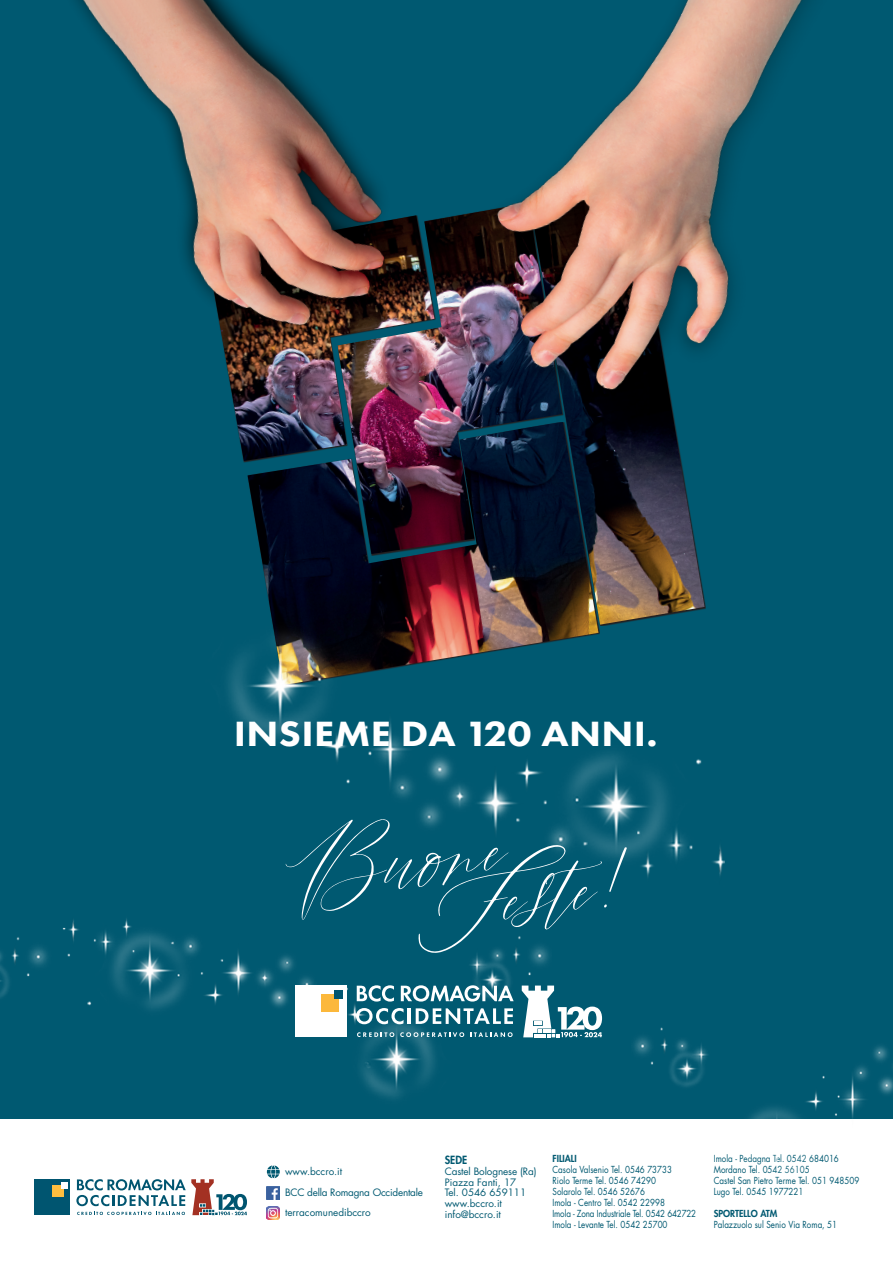
<style>
.page{position:relative;width:893px;height:1263px;background:#fff}
.page>*{position:absolute;margin:0;border:0;box-sizing:border-box;transform-origin:0 0}
.t1{font:95.7px "La Bohemienne";color:#fff;scale:1.04 1}
.t2{font:800 36.45px "Futura PT";letter-spacing:.01em;color:#fff;scale:1.11 1}
.t3{font:800 11.1px "Futura Std";color:#005971;scale:.95 1}
.t4{font:9.9px "Futura Std";color:#005971}
.t5{font:9.9px "Futura Std";letter-spacing:-.02em;color:#005971}
.t6{font:9.45px "Futura Std";color:#005971;scale:.85 1}
.t7{font:9.45px "Futura Std";letter-spacing:-.02em;color:#005971;scale:.85 1}
.t8{font:800 9.45px "Futura Std";color:#005971;scale:.95 1}
.s1{font-size:115.65px}
</style>
<div class="page">
<svg style="left:267px;top:1186px;width:13px;height:13px"></svg>
<svg style="left:267px;top:1207px;width:13px;height:12px"></svg>
<svg style="left:267px;top:1165px;width:13px;height:13px"></svg>
<div style="left:35px;top:1179px;width:35px;height:36px;background:#005570"></div>
<div style="left:52px;top:1185px;width:12px;height:12px;background:#ffbe3f"></div>
<svg style="left:61px;top:1182px;width:6px;height:6px"></svg>
<svg style="left:76px;top:1179px;width:171px;height:36px"></svg>
<div style="left:0;top:0;width:893px;height:1118px;background:#005971"></div>
<img style="left:0;top:918px;width:551px;height:201px">
<img style="left:631px;top:1027px;width:262px;height:92px">
<img style="left:600px;top:522px;width:105px;height:84px">
<img style="left:255px;top:522px;width:343px;height:84px">
<div style="left:296px;top:985px;width:51px;height:52px;background:#fff"></div>
<svg style="left:357px;top:985px;width:37px;height:16px"></svg>
<svg style="left:401px;top:985px;width:113px;height:16px"></svg>
<svg style="left:356px;top:1008px;width:47px;height:16px"></svg>
<hr style="left:408px;top:1008px;width:3px;height:16px;background:#fff">
<svg style="left:416px;top:1008px;width:97px;height:16px"></svg>
<svg style="left:357px;top:1032px;width:37px;height:5px"></svg>
<svg style="left:400px;top:1032px;width:64px;height:5px"></svg>
<svg style="left:470px;top:1032px;width:43px;height:5px"></svg>
<div style="left:321px;top:994px;width:18px;height:17px;background:#fcb83b"></div>
<div style="left:334px;top:990px;width:9px;height:8px;background:#005570"></div>
<svg style="left:522px;top:985px;width:80px;height:52px"></svg>
<img style="left:227px;top:606px;width:498px;height:271px">
<img style="left:76px;top:0;width:733px;height:522px">
<p class="t2" style="left:234px;top:711px;width:383px">INSIEME DA 120 ANNI.</p>
<p class="t1" style="left:282px;top:812px;width:209px;rotate:-8deg">Buone</p>
<p class="t1" style="left:420px;top:844px;width:190px;rotate:-8deg">Feste<span class="s1">!</span></p>
<p class="t4" style="left:285px;top:1165px;width:59px">www.bccro.it</p>
<p class="t5" style="left:285px;top:1185px;width:139px">BCC della Romagna Occidentale</p>
<p class="t4" style="left:285px;top:1206px;width:87px">terracomunedibccro</p>
<p class="t3" style="left:445px;top:1153px;width:25px">SEDE</p>
<p class="t4" style="left:445px;top:1165px;width:93px">Castel Bolognese (Ra)</p>
<p class="t4" style="left:445px;top:1176px;width:73px">Piazza Fanti, 17</p>
<p class="t4" style="left:445px;top:1186px;width:83px">Tel. 0546 659111</p>
<p class="t4" style="left:445px;top:1197px;width:59px">www.bccro.it</p>
<p class="t4" style="left:445px;top:1208px;width:58px">info@bccro.it</p>
<p class="t8" style="left:553px;top:1152px;width:27px">FILIALI</p>
<p class="t6" style="left:553px;top:1163px;width:142px">Casola Valsenio Tel. 0546 73733</p>
<p class="t6" style="left:553px;top:1174px;width:123px">Riolo Terme Tel. 0546 74290</p>
<p class="t6" style="left:553px;top:1185px;width:110px">Solarolo Tel. 0546 52676</p>
<p class="t6" style="left:553px;top:1196px;width:134px">Imola - Centro Tel. 0542 22998</p>
<p class="t7" style="left:553px;top:1207px;width:171px">Imola - Zona Industriale Tel. 0542 642722</p>
<p class="t6" style="left:553px;top:1218px;width:137px">Imola - Levante Tel. 0542 25700</p>
<p class="t6" style="left:714px;top:1152px;width:149px">Imola - Pedagna Tel. 0542 684016</p>
<p class="t6" style="left:714px;top:1163px;width:114px">Mordano Tel. 0542 56105</p>
<p class="t6" style="left:714px;top:1174px;width:173px">Castel San Pietro Terme Tel. 051 948509</p>
<p class="t6" style="left:714px;top:1185px;width:107px">Lugo Tel. 0545 1977221</p>
<p class="t8" style="left:714px;top:1207px;width:68px">SPORTELLO ATM</p>
<p class="t6" style="left:714px;top:1218px;width:147px">Palazzuolo sul Senio Via Roma, 51</p>
</div>
